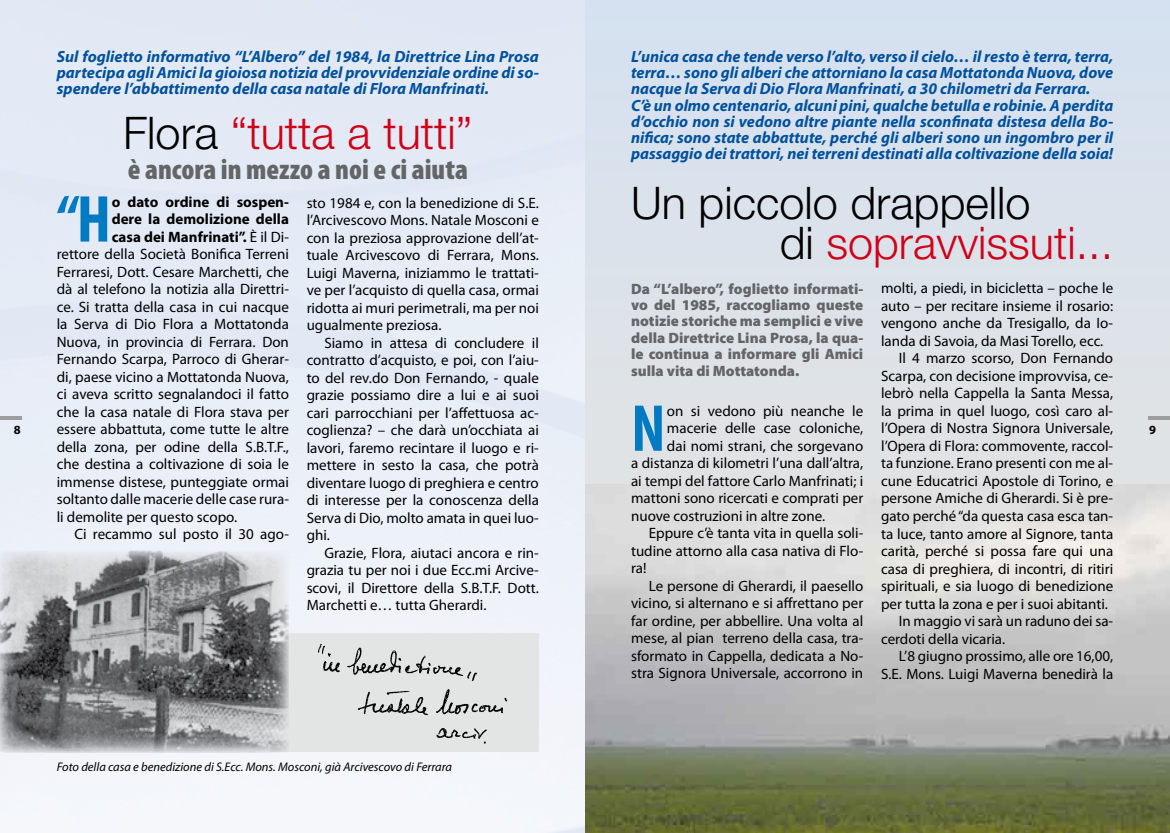
<style>
.page{position:relative;width:1170px;height:833px;background:#fff}
.page>*{position:absolute;margin:0;border:0;box-sizing:border-box;transform-origin:0 0}
.t1{font:700 condensed 66.88px "Myriad Pro";color:#007bc2}
.t2{font:300 45px/40px "Helvetica Neue";color:#000}
.t3{font:300 45px "Helvetica Neue";color:#d10019}
.t4{font:900 condensed 28.75px "Myriad Pro";color:#646567}
.t5{font:italic 700 16.25px/16.2px "Myriad Pro";color:#00519e;text-align:justify}
.t6{font:15px/17.5px "Myriad Pro";color:#000;text-align:justify}
.t7{font:900 15px/16.5px "Myriad Pro";color:#646567;text-align:justify}
.t8{font:700 15px "Myriad Pro";color:#000}
.t9{font:italic 12.5px "Myriad Pro";color:#000}
.s1{color:#000}
.s2{font-weight:400}
.s3{color:#d10019}
</style>
<div class="page">
<div style="left:585px;top:0;width:584px;height:600px;background:#dbe2eb"></div>
<div style="left:271px;top:633px;width:268px;height:118px;background:#e3e4e4"></div>
<img style="left:0;top:550px;width:289px;height:202px">
<img style="left:306px;top:627px;width:208px;height:117px">
<img style="left:585px;top:485px;width:584px;height:348px">
<hr style="left:0;top:416px;width:22px;height:4px;background:#9c9d9f">
<hr style="left:1147px;top:416px;width:22px;height:4px;background:#9c9d9f">
<svg style="left:14px;top:426px;width:6px;height:8px"></svg>
<p class="t5" style="left:57px;top:48px;width:483px">Sul foglietto informativo “L’Albero” del 1984, la Direttrice Lina Prosa partecipa agli Amici la gioiosa notizia del provvidenziale ordine di so&shy;spendere l’abbattimento della casa natale di Flora Manfrinati.</p>
<h2 class="t3" style="left:123px;top:105px;width:351px"><span class="s1">Flora</span> “tutta a tutti”</h2>
<h3 class="t4" style="left:128px;top:151px;width:341px">è ancora in mezzo a noi e ci aiuta</h3>
<h1 class="t1" style="left:57px;top:177px;width:56px">“H</h1>
<p class="t8" style="left:112px;top:192px;width:179px">o dato ordine di sospen-</p>
<p class="t8" style="left:112px;top:209px;width:179px">dere la demolizione della</p>
<p class="t8" style="left:112px;top:227px;width:179px">casa dei Manfrinati”. <span class="s2">È il Di-</span></p>
<p class="t6" style="left:57px;top:245px;width:234px">rettore della Società Bonifica Terreni</p>
<p class="t6" style="left:57px;top:262px;width:234px">Ferraresi, Dott. Cesare Marchetti, che</p>
<p class="t6" style="left:57px;top:280px;width:234px">dà al telefono la notizia alla Direttri-</p>
<p class="t6" style="left:57px;top:297px;width:234px">ce. Si tratta della casa in cui nacque</p>
<p class="t6" style="left:57px;top:315px;width:234px">la Serva di Dio Flora a Mottatonda</p>
<p class="t6" style="left:57px;top:332px;width:234px">Nuova, in provincia di Ferrara. Don</p>
<p class="t6" style="left:57px;top:350px;width:234px">Fernando Scarpa, Parroco di Gherar-</p>
<p class="t6" style="left:57px;top:367px;width:234px">di, paese vicino a Mottatonda Nuova,</p>
<p class="t6" style="left:57px;top:385px;width:234px">ci aveva scritto segnalandoci il fatto</p>
<p class="t6" style="left:57px;top:402px;width:234px">che la casa natale di Flora stava per</p>
<p class="t6" style="left:57px;top:420px;width:234px">essere abbattuta, come tutte le altre</p>
<p class="t6" style="left:57px;top:437px;width:234px">della zona, per odine della S.B.T.F.,</p>
<p class="t6" style="left:57px;top:455px;width:234px">che destina a coltivazione di soia le</p>
<p class="t6" style="left:57px;top:472px;width:234px">immense distese, punteggiate ormai</p>
<p class="t6" style="left:57px;top:490px;width:234px">soltanto dalle macerie delle case rura-</p>
<p class="t6" style="left:57px;top:507px;width:182px">li demolite per questo scopo.</p>
<p class="t6" style="left:74px;top:525px;width:216px">Ci recammo sul posto il 30 ago-</p>
<p class="t6" style="left:306px;top:194px;width:234px">sto 1984 e, con la benedizione di S.E. l’Arcivescovo Mons. Natale Mosconi e con la preziosa approvazione dell’at&shy;tuale Arcivescovo di Ferrara, Mons.<br>Luigi Maverna, iniziammo le trattati&shy;ve per l’acquisto di quella casa, ormai ridotta ai muri perimetrali, ma per noi ugualmente preziosa.</p>
<p class="t6" style="left:306px;top:334px;width:234px;text-indent:18px">Siamo in attesa di concludere il contratto d’acquisto, e poi, con l’aiu&shy;to del rev.do Don Fernando, - quale grazie possiamo dire a lui e ai suoi cari parrocchiani per l’affettuosa ac&shy;coglienza? – che darà un’occhiata ai lavori, faremo recintare il luogo e ri&shy;mettere in sesto la casa, che potrà diventare luogo di preghiera e centro di interesse per la conoscenza della Serva di Dio, molto amata in quei luo&shy;ghi.</p>
<p class="t6" style="left:306px;top:544px;width:234px;text-indent:18px">Grazie, Flora, aiutaci ancora e rin&shy;grazia tu per noi i due Ecc.mi Arcive&shy;scovi, il Direttore della S.B.T.F. Dott.<br>Marchetti e… tutta Gherardi.</p>
<p class="t9" style="left:57px;top:759px;width:397px">Foto della casa e benedizione di S.Ecc. Mons. Mosconi, già Arcivescovo di Ferrara</p>
<p class="t5" style="left:631px;top:48px;width:483px;text-align:left">L’unica casa che tende verso l’alto, verso il cielo… il resto è terra, terra, terra… sono gli alberi che attorniano la casa Mottatonda Nuova, dove nacque la Serva di Dio Flora Manfrinati, a 30 chilometri da Ferrara.<br>C’è un olmo centenario, alcuni pini, qualche betulla e robinie. A perdita d’occhio non si vedono altre piante nella sconfinata distesa della Bo&shy;nifica; sono state abbattute, perché gli alberi sono un ingombro per il passaggio dei trattori, nei terreni destinati alla coltivazione della soia!</p>
<h2 class="t2" style="left:779px;top:182px;width:335px;text-indent:-149px">Un piccolo drappello<br>di <span class="s3">sopravvissuti...</span></h2>
<p class="t7" style="left:631px;top:280px;width:234px">Da “L’albero”, foglietto informati&shy;vo del 1985, raccogliamo queste notizie storiche ma semplici e vive della Direttrice Lina Prosa, la qua&shy;le continua a informare gli Amici sulla vita di Mottatonda.</p>
<h1 class="t1" style="left:631px;top:387px;width:36px">N</h1>
<p class="t6" style="left:667px;top:402px;width:198px">on si vedono più neanche le</p>
<p class="t6" style="left:667px;top:419px;width:198px">macerie delle case coloniche,</p>
<p class="t6" style="left:667px;top:437px;width:198px">dai nomi strani, che sorgevano</p>
<p class="t6" style="left:631px;top:454px;width:234px">a distanza di kilometri l’una dall’altra,</p>
<p class="t6" style="left:631px;top:472px;width:234px">ai tempi del fattore Carlo Manfrinati; i</p>
<p class="t6" style="left:631px;top:489px;width:234px">mattoni sono ricercati e comprati per</p>
<p class="t6" style="left:631px;top:507px;width:196px">nuove costruzioni in altre zone.</p>
<p class="t6" style="left:648px;top:524px;width:216px">Eppure c’è tanta vita in quella soli-</p>
<p class="t6" style="left:631px;top:542px;width:234px">tudine attorno alla casa nativa di Flo-</p>
<p class="t6" style="left:631px;top:559px;width:17px">ra!</p>
<p class="t6" style="left:648px;top:577px;width:216px">Le persone di Gherardi, il paesello</p>
<p class="t6" style="left:631px;top:594px;width:234px">vicino, si alternano e si affrettano per</p>
<p class="t6" style="left:631px;top:612px;width:234px">far ordine, per abbellire. Una volta al</p>
<p class="t6" style="left:631px;top:629px;width:234px">mese, al pian terreno della casa, tra-</p>
<p class="t6" style="left:631px;top:647px;width:234px">sformato in Cappella, dedicata a No-</p>
<p class="t6" style="left:631px;top:664px;width:234px">stra Signora Universale, accorrono in</p>
<p class="t6" style="left:881px;top:279px;width:234px">molti, a piedi, in bicicletta – poche le</p>
<p class="t6" style="left:881px;top:297px;width:234px">auto – per recitare insieme il rosario:</p>
<p class="t6" style="left:881px;top:314px;width:234px">vengono anche da Tresigallo, da Io-</p>
<p class="t6" style="left:881px;top:332px;width:224px">landa di Savoia, da Masi Torello, ecc.</p>
<p class="t6" style="left:898px;top:349px;width:216px">Il 4 marzo scorso, Don Fernando</p>
<p class="t6" style="left:881px;top:367px;width:234px">Scarpa, con decisione improvvisa, ce-</p>
<p class="t6" style="left:881px;top:384px;width:234px">lebrò nella Cappella la Santa Messa,</p>
<p class="t6" style="left:881px;top:402px;width:234px">la prima in quel luogo, così caro al-</p>
<p class="t6" style="left:881px;top:419px;width:234px">l’Opera di Nostra Signora Universale,</p>
<p class="t6" style="left:881px;top:437px;width:234px">l’Opera di Flora: commovente, raccol-</p>
<p class="t6" style="left:881px;top:454px;width:234px">ta funzione. Erano presenti con me al-</p>
<p class="t6" style="left:881px;top:472px;width:234px">cune Educatrici Apostole di Torino, e</p>
<p class="t6" style="left:881px;top:489px;width:234px">persone Amiche di Gherardi. Si è pre-</p>
<p class="t6" style="left:881px;top:507px;width:234px">gato perché “da questa casa esca tan-</p>
<p class="t6" style="left:881px;top:524px;width:234px">ta luce, tanto amore al Signore, tanta</p>
<p class="t6" style="left:881px;top:542px;width:234px">carità, perché si possa fare qui una</p>
<p class="t6" style="left:881px;top:559px;width:234px">casa di preghiera, di incontri, di ritiri</p>
<p class="t6" style="left:881px;top:577px;width:234px">spirituali, e sia luogo di benedizione</p>
<p class="t6" style="left:881px;top:594px;width:228px">per tutta la zona e per i suoi abitanti.</p>
<p class="t6" style="left:898px;top:612px;width:216px">In maggio vi sarà un raduno dei sa-</p>
<p class="t6" style="left:881px;top:629px;width:126px">cerdoti della vicaria.</p>
<p class="t6" style="left:898px;top:647px;width:216px">L’8 giugno prossimo, alle ore 16,00,</p>
<p class="t6" style="left:881px;top:664px;width:234px">S.E. Mons. Luigi Maverna benedirà la</p>
</div>
